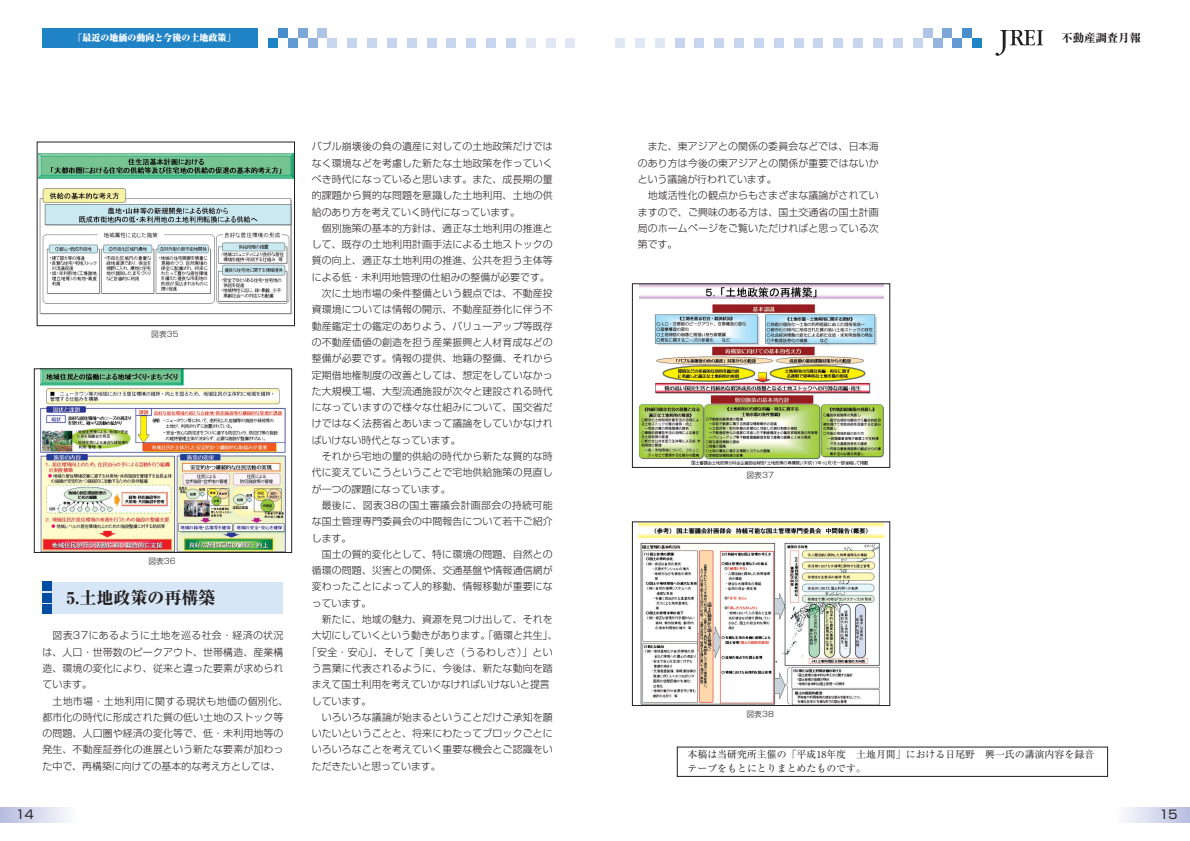
<style>
.page{position:relative;width:1190px;height:841px;background:#fff}
.page>*{position:absolute;margin:0;border:0;box-sizing:border-box;transform-origin:0 0}
.t1{font:800 17px "Ryumin";color:#231f20}
.t2{font:12px "Shin Go";color:#231f20}
.t3{font:800 11.3px "Ryumin";color:#231f20}
.t4{font:300 9.9px/16.3px "Shin Go";letter-spacing:.015em;color:#231f20;text-align:justify}
.t5{font:9.9px/14px "Ryumin";color:#231f20}
.t6{font:300 9.9px "Shin Go";letter-spacing:.035em;color:#231f20}
.t7{font:900 9px "Ryumin";color:#fff}
.t8{font:300 7.8px "Shin Go";color:#231f20}
</style>
<div class="page">
<svg style="left:0;top:808px;width:67px;height:14px"></svg>
<svg style="left:1125px;top:808px;width:65px;height:14px"></svg>
<div style="left:43px;top:28px;width:215px;height:20px;background:#2083c6"></div>
<div style="left:347px;top:38px;width:10px;height:10px;background:#c7d5ee"></div>
<svg style="left:996px;top:30px;width:47px;height:26px"></svg>
<div style="left:268px;top:38px;width:10px;height:10px;background:#2083c6"></div>
<div style="left:278px;top:28px;width:10px;height:10px;background:#488ecc"></div>
<div style="left:288px;top:38px;width:10px;height:10px;background:#649ad2"></div>
<div style="left:298px;top:28px;width:10px;height:10px;background:#7ca7d8"></div>
<div style="left:308px;top:38px;width:9px;height:10px;background:#95b5df"></div>
<div style="left:317px;top:28px;width:10px;height:10px;background:#aec5e7"></div>
<div style="left:327px;top:38px;width:10px;height:10px;background:#c7d5ee"></div>
<div style="left:893px;top:38px;width:10px;height:10px;background:#c7d5ee"></div>
<div style="left:913px;top:38px;width:10px;height:10px;background:#c7d5ee"></div>
<div style="left:923px;top:28px;width:10px;height:10px;background:#aec5e7"></div>
<div style="left:933px;top:38px;width:10px;height:10px;background:#95b5df"></div>
<div style="left:943px;top:28px;width:9px;height:10px;background:#7ca7d8"></div>
<div style="left:952px;top:38px;width:10px;height:10px;background:#649ad2"></div>
<div style="left:962px;top:28px;width:10px;height:10px;background:#488ecc"></div>
<div style="left:972px;top:38px;width:10px;height:10px;background:#2083c6"></div>
<div style="left:367px;top:38px;width:10px;height:10px;background:#c7d5ee"></div>
<div style="left:387px;top:38px;width:10px;height:10px;background:#c7d5ee"></div>
<div style="left:407px;top:38px;width:10px;height:10px;background:#c7d5ee"></div>
<div style="left:427px;top:38px;width:10px;height:10px;background:#c7d5ee"></div>
<div style="left:446px;top:38px;width:10px;height:10px;background:#c7d5ee"></div>
<div style="left:466px;top:38px;width:10px;height:10px;background:#c7d5ee"></div>
<div style="left:486px;top:38px;width:10px;height:10px;background:#c7d5ee"></div>
<div style="left:506px;top:38px;width:10px;height:10px;background:#c7d5ee"></div>
<div style="left:526px;top:38px;width:10px;height:10px;background:#e1e8f5"></div>
<div style="left:546px;top:38px;width:10px;height:10px;background:#e1e8f5"></div>
<div style="left:566px;top:38px;width:9px;height:10px;background:#e1e8f5"></div>
<div style="left:873px;top:38px;width:10px;height:10px;background:#c7d5ee"></div>
<div style="left:853px;top:38px;width:10px;height:10px;background:#c7d5ee"></div>
<div style="left:833px;top:38px;width:10px;height:10px;background:#c7d5ee"></div>
<div style="left:814px;top:38px;width:9px;height:10px;background:#c7d5ee"></div>
<div style="left:794px;top:38px;width:10px;height:10px;background:#c7d5ee"></div>
<div style="left:774px;top:38px;width:10px;height:10px;background:#c7d5ee"></div>
<div style="left:754px;top:38px;width:10px;height:10px;background:#c7d5ee"></div>
<div style="left:734px;top:38px;width:10px;height:10px;background:#c7d5ee"></div>
<div style="left:714px;top:38px;width:10px;height:10px;background:#c7d5ee"></div>
<div style="left:694px;top:38px;width:10px;height:10px;background:#c7d5ee"></div>
<div style="left:675px;top:38px;width:10px;height:10px;background:#c7d5ee"></div>
<div style="left:655px;top:38px;width:10px;height:10px;background:#e1e8f5"></div>
<div style="left:635px;top:38px;width:10px;height:10px;background:#e1e8f5"></div>
<div style="left:615px;top:38px;width:10px;height:10px;background:#e1e8f5"></div>
<img style="left:39px;top:153px;width:254px;height:162px">
<div style="left:37px;top:142px;width:258px;height:184px;border:1px solid #231f20"></div>
<img style="left:41px;top:371px;width:245px;height:180px">
<div style="left:34px;top:369px;width:258px;height:184px;border:1px solid #231f20"></div>
<div style="left:43px;top:582px;width:240px;height:31px;background:#d6e6f6"></div>
<div style="left:43px;top:582px;width:9px;height:9px;background:#034ea2"></div>
<div style="left:43px;top:593px;width:9px;height:9px;background:#034ea2"></div>
<div style="left:43px;top:604px;width:9px;height:9px;background:#034ea2"></div>
<img style="left:639px;top:285px;width:244px;height:180px">
<div style="left:632px;top:283px;width:258px;height:185px;border:1px solid #231f20"></div>
<img style="left:639px;top:524px;width:245px;height:180px">
<div style="left:632px;top:522px;width:258px;height:184px;border:1px solid #231f20"></div>
<div style="left:677px;top:747px;width:431px;height:30px;border:1px solid #231f20"></div>
<p class="t7" style="left:73px;top:35px;width:163px">「最近の地価の動向と今後の土地政策」</p>
<p class="t3" style="left:1062px;top:34px;width:81px">不動産調査月報</p>
<p class="t8" style="left:151px;top:331px;width:29px">図表35</p>
<p class="t8" style="left:148px;top:558px;width:29px">図表36</p>
<h1 class="t1" style="left:67px;top:592px;width:150px">5.土地政策の再構築</h1>
<p class="t4" style="left:43px;top:629px;width:242px;text-indent:10px">図表37にあるように土地を巡る社会・経済の状況は、人口・世帯数のピークアウト、世帯構造、産業構造、環境の変化により、従来と違った要素が求められています。</p>
<p class="t4" style="left:43px;top:694px;width:247px;text-align:left;text-indent:10px">土地市場・土地利用に関する現状も地価の個別化、都市化の時代に形成された質の低い土地のストック等の問題、人口圏や経済の変化等で、低・未利用地等の発生、不動産証券化の進展という新たな要素が加わった中で、再構築に向けての基本的な考え方としては、</p>
<p class="t4" style="left:312px;top:140px;width:242px">バブル崩壊後の負の遺産に対しての土地政策だけではなく環境などを考慮した新たな土地政策を作っていくべき時代になっていると思います。また、成長期の量的課題から質的な問題を意識した土地利用、土地の供給のあり方を考えていく時代になっています。</p>
<p class="t4" style="left:322px;top:221px;width:233px">個別施策の基本的方針は、適正な土地利用の推進と</p>
<p class="t4" style="left:312px;top:238px;width:242px">して、既存の土地利用計画手法による土地ストックの</p>
<p class="t4" style="left:312px;top:254px;width:242px">質の向上、適正な土地利用の推進、公共を担う主体等</p>
<p class="t4" style="left:312px;top:270px;width:240px">による低・未利用地管理の仕組みの整備が必要です。</p>
<p class="t4" style="left:322px;top:286px;width:233px">次に土地市場の条件整備という観点では、不動産投</p>
<p class="t4" style="left:312px;top:303px;width:242px">資環境については情報の開示、不動産証券化に伴う不</p>
<p class="t4" style="left:312px;top:319px;width:242px">動産鑑定士の鑑定のありよう、バリューアップ等既存</p>
<p class="t4" style="left:312px;top:335px;width:242px">の不動産価値の創造を担う産業振興と人材育成などの</p>
<p class="t4" style="left:312px;top:352px;width:242px">整備が必要です。情報の提供、地籍の整備、それから</p>
<p class="t4" style="left:312px;top:368px;width:242px">定期借地権制度の改善としては、想定をしていなかっ</p>
<p class="t4" style="left:312px;top:384px;width:242px">た大規模工場、大型流通施設が次々と建設される時代</p>
<p class="t4" style="left:312px;top:401px;width:242px">になっていますので様々な仕組みについて、国交省だ</p>
<p class="t4" style="left:312px;top:417px;width:242px">けではなく法務省とあいまって議論をしていかなけれ</p>
<p class="t4" style="left:312px;top:433px;width:150px">ばいけない時代となっています。</p>
<p class="t4" style="left:322px;top:449px;width:233px">それから宅地の量的供給の時代から新たな質的な時</p>
<p class="t4" style="left:312px;top:466px;width:242px">代に変えていこうということで宅地供給施策の見直し</p>
<p class="t4" style="left:312px;top:482px;width:140px">が一つの課題になっています。</p>
<p class="t6" style="left:322px;top:501px;width:233px">最後に、図表38の国土審議会計画部会の持続可能</p>
<p class="t4" style="left:312px;top:515px;width:242px">な国土管理専門委員会の中間報告について若干ご紹介</p>
<p class="t4" style="left:312px;top:531px;width:41px">します。</p>
<p class="t4" style="left:322px;top:547px;width:233px">国土の質的変化として、特に環境の問題、自然との</p>
<p class="t4" style="left:312px;top:564px;width:242px">循環の問題、災害との関係、交通基盤や情報通信網が</p>
<p class="t4" style="left:312px;top:580px;width:242px">変わったことによって人的移動、情報移動が重要にな</p>
<p class="t4" style="left:312px;top:596px;width:61px">っています。</p>
<p class="t4" style="left:322px;top:612px;width:233px">新たに、地域の魅力、資源を見つけ出して、それを</p>
<p class="t4" style="left:312px;top:629px;width:247px">大切にしていくという動きがあります。「循環と共生」、</p>
<p class="t6" style="left:307px;top:648px;width:247px">「安全・安心」、そして「美しさ（うるわしさ）」とい</p>
<p class="t4" style="left:312px;top:661px;width:242px">う言葉に代表されるように、今後は、新たな動向を踏</p>
<p class="t4" style="left:312px;top:678px;width:240px">まえて国土利用を考えていかなければいけないと提言</p>
<p class="t4" style="left:312px;top:694px;width:61px">しています。</p>
<p class="t4" style="left:322px;top:710px;width:233px">いろいろな議論が始まるということだけご承知を願</p>
<p class="t4" style="left:312px;top:727px;width:242px">いたいということと、将来にわたってブロックごとに</p>
<p class="t4" style="left:312px;top:743px;width:242px">いろいろなことを考えていく重要な機会とご認識をい</p>
<p class="t4" style="left:312px;top:759px;width:130px">ただきたいと思っています。</p>
<p class="t4" style="left:638px;top:140px;width:242px;text-indent:10px">また、東アジアとの関係の委員会などでは、日本海のあり方は今後の東アジアとの関係が重要ではないかという議論が行われています。</p>
<p class="t4" style="left:638px;top:189px;width:242px;text-indent:10px">地域活性化の観点からもさまざまな議論がされていますので、ご興味のある方は、国土交通省の国土計画局のホームページをご覧いただければと思っている次第です。</p>
<p class="t8" style="left:747px;top:473px;width:29px">図表37</p>
<p class="t8" style="left:747px;top:711px;width:29px">図表38</p>
<p class="t5" style="left:688px;top:749px;width:408px">本稿は当研究所主催の「平成18年度　土地月間」における日尾野　興一氏の講演内容を録音テープをもとにとりまとめたものです。</p>
<p class="t2" style="left:16px;top:810px;width:20px">14</p>
<p class="t2" style="left:1159px;top:810px;width:20px">15</p>
</div>
